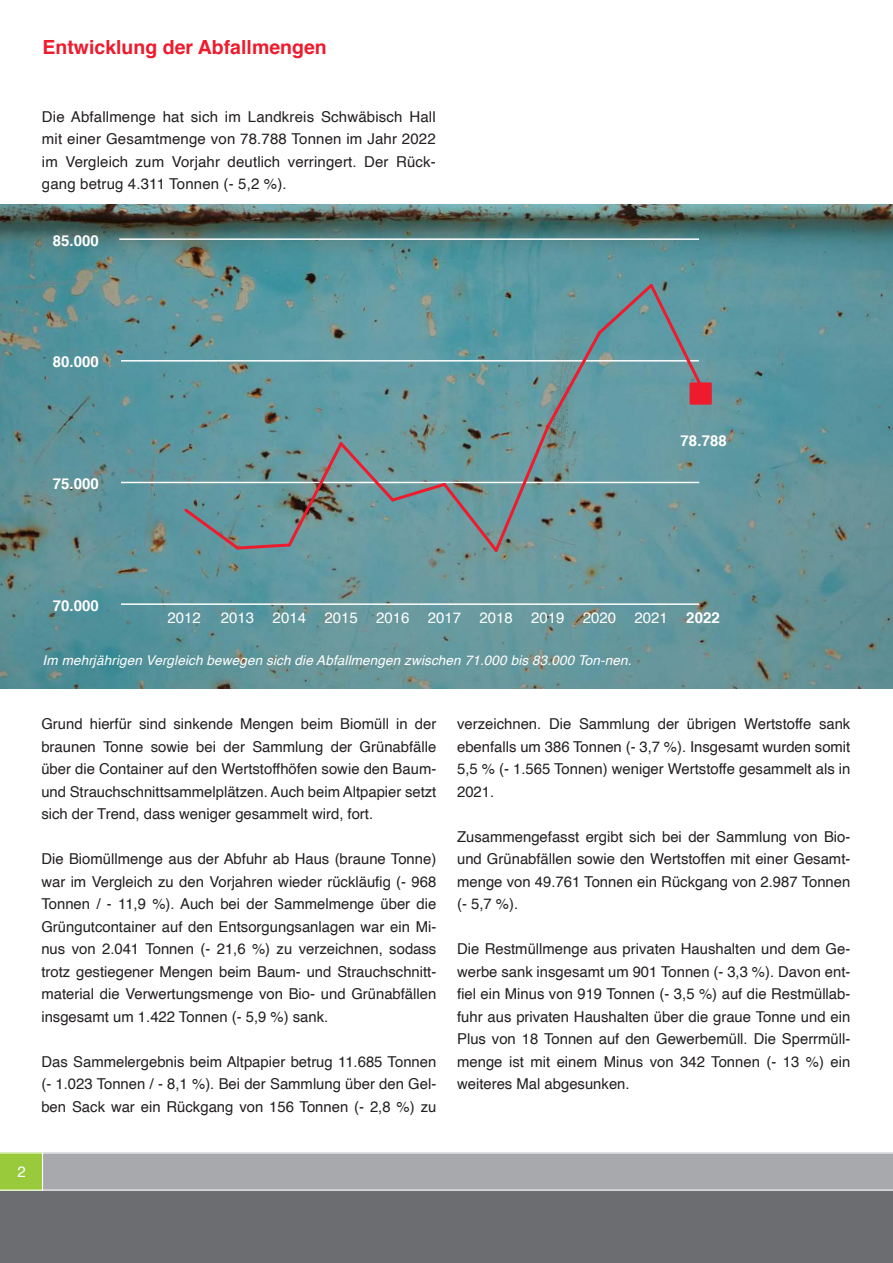
<style>
.page{position:relative;width:893px;height:1263px;background:#fff}
.page>*{position:absolute;margin:0;border:0;box-sizing:border-box;transform-origin:0 0}
.t1{font:700 19.5px "Helvetica";color:#ee1b2d}
.t2{font:15px/22.5px "Helvetica";color:#231f20;text-align:justify}
.t3{font:15px "Helvetica";color:#fff}
.t4{font:700 15px "Helvetica";color:#fff}
.t5{font:italic 13.5px "Helvetica";letter-spacing:.01em;color:#fff}
.s1{font-weight:700}
</style>
<div class="page">
<div style="left:43px;top:1152px;width:850px;height:39px;background:#a8a9ad"></div>
<div style="left:0;top:1191px;width:893px;height:72px;background:#6c6d70"></div>
<div style="left:0;top:1152px;width:43px;height:39px;background:#99ca3b"></div>
<hr style="left:42px;top:1152px;width:1px;height:39px;background:#fff">
<hr style="left:0;top:1189px;width:893px;height:2px;background:#fff">
<img style="left:0;top:204px;width:893px;height:485px">
<hr style="left:0;top:1152px;width:893px;height:1px;background:#fff">
<hr style="left:121px;top:603px;width:578px;height:2px;background:#fff">
<hr style="left:121px;top:482px;width:578px;height:1px;background:#fff">
<hr style="left:121px;top:360px;width:578px;height:2px;background:#fff">
<hr style="left:119px;top:238px;width:580px;height:2px;background:#fff">
<svg style="left:182px;top:281px;width:525px;height:274px;background:#68979d"></svg>
<div style="left:691px;top:384px;width:20px;height:19px;background:#ee1b2d"></div>
<div style="left:690px;top:382px;width:22px;height:23px;border:2px solid #ee1b2d"></div>
<h1 class="t1" style="left:43px;top:31px;width:286px">Entwicklung der Abfallmengen</h1>
<p class="t2" style="left:42px;top:105px;width:395px">Die Abfallmenge hat sich im Landkreis Schwäbisch Hall mit einer Gesamtmenge von 78.788 Tonnen im Jahr 2022 im Vergleich zum Vorjahr deutlich verringert. Der Rück&shy;gang betrug 4.311 Tonnen (- 5,2 %).</p>
<p class="t4" style="left:53px;top:228px;width:47px">85.000</p>
<p class="t4" style="left:53px;top:350px;width:47px">80.000</p>
<p class="t4" style="left:53px;top:471px;width:47px">75.000</p>
<p class="t4" style="left:680px;top:428px;width:48px">78.788</p>
<p class="t4" style="left:53px;top:593px;width:47px">70.000</p>
<p class="t3" style="left:167px;top:606px;width:35px">2012</p>
<p class="t3" style="left:221px;top:606px;width:500px">2013 2014 2015 2016 2017 2018 2019 2020 2021 <span class="s1">2022</span></p>
<p class="t5" style="left:43px;top:650px;width:590px">Im mehrjährigen Vergleich bewegen sich die Abfallmengen zwischen 71.000 bis 83.000 Ton-nen.</p>
<p class="t2" style="left:41px;top:713px;width:396px">Grund hierfür sind sinkende Mengen beim Biomüll in der braunen Tonne sowie bei der Sammlung der Grünabfälle über die Container auf den Wertstoffhöfen sowie den Baum&shy;und Strauchschnittsammelplätzen. Auch beim Altpapier setzt sich der Trend, dass weniger gesammelt wird, fort.</p>
<p class="t2" style="left:41px;top:848px;width:396px">Die Biomüllmenge aus der Abfuhr ab Haus (braune Tonne) war im Vergleich zu den Vorjahren wieder rückläufig (- 968<br>Tonnen / - 11,9 %). Auch bei der Sammelmenge über die Grüngutcontainer auf den Entsorgungsanlagen war ein Mi&shy;nus von 2.041 Tonnen (- 21,6 %) zu verzeichnen, sodass trotz gestiegener Mengen beim Baum- und Strauchschnitt&shy;material die Verwertungsmenge von Bio- und Grünabfällen insgesamt um 1.422 Tonnen (- 5,9 %) sank.</p>
<p class="t2" style="left:41px;top:1050px;width:396px">Das Sammelergebnis beim Altpapier betrug 11.685 Tonnen (- 1.023 Tonnen / - 8,1 %). Bei der Sammlung über den Gel&shy;ben Sack war ein Rückgang von 156 Tonnen (- 2,8 %) zu</p>
<p class="t2" style="left:457px;top:713px;width:395px">verzeichnen. Die Sammlung der übrigen Wertstoffe sank ebenfalls um 386 Tonnen (- 3,7 %). Insgesamt wurden somit 5,5 % (- 1.565 Tonnen) weniger Wertstoffe gesammelt als in 2021.</p>
<p class="t2" style="left:457px;top:825px;width:395px">Zusammengefasst ergibt sich bei der Sammlung von Bio&shy;und Grünabfällen sowie den Wertstoffen mit einer Gesamt&shy;menge von 49.761 Tonnen ein Rückgang von 2.987 Tonnen (- 5,7 %).</p>
<p class="t2" style="left:457px;top:938px;width:395px">Die Restmüllmenge aus privaten Haushalten und dem Ge&shy;werbe sank insgesamt um 901 Tonnen (- 3,3 %). Davon ent&shy;fiel ein Minus von 919 Tonnen (- 3,5 %) auf die Restmüllab&shy;fuhr aus privaten Haushalten über die graue Tonne und ein Plus von 18 Tonnen auf den Gewerbemüll. Die Sperrmüll&shy;menge ist mit einem Minus von 342 Tonnen (- 13 %) ein weiteres Mal abgesunken.</p>
<p class="t3" style="left:17px;top:1160px;width:10px">2</p>
</div>
